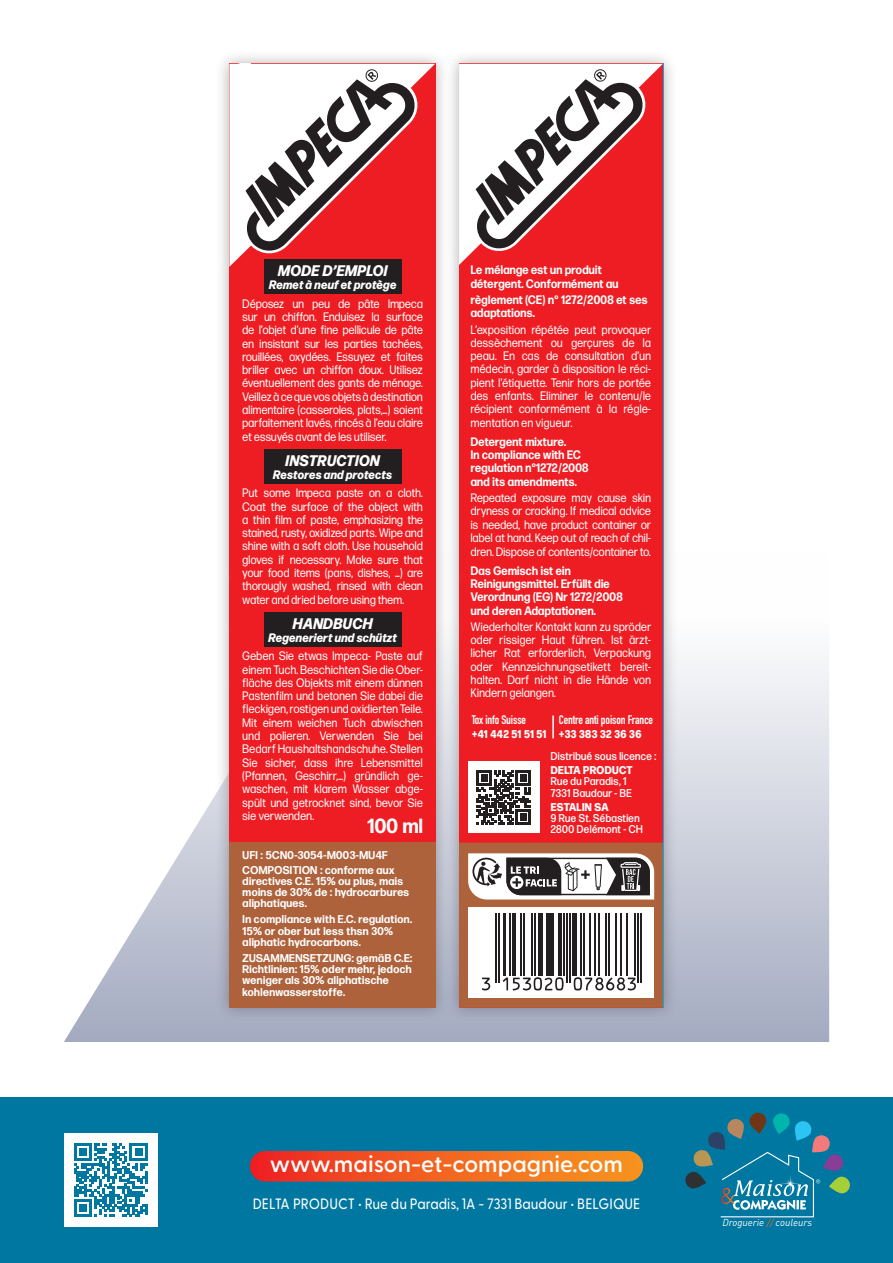
<style>
.page{position:relative;width:893px;height:1263px;background:#fff}
.page>*{position:absolute;margin:0;border:0;box-sizing:border-box;transform-origin:0 0}
.t1{font:800 43.05px/47.1px "Forma DJR Display";letter-spacing:.05em;color:#fff;scale:.85 1}
.t2{font:italic 900 24.6px/26.7px "Forma DJR Display";letter-spacing:.07em;color:#fff;scale:.85 1}
.t3{font:800 24.6px "Forma DJR Display";letter-spacing:.05em;color:#fff;scale:.85 1}
.t4{font:600 23.4px "Greycliff CF";color:#fff}
.t5{font:italic 700 22.5px/24.6px "Forma DJR Display";letter-spacing:.06em;color:#fff;text-align:center;scale:.9 1}
.t6{font:700 20.55px "Forma DJR Display";color:#fff;scale:.95 1}
.t7{font:italic 800 15.3px "Forma DJR Display";letter-spacing:.04em;color:#fff;scale:.9 1}
.t8{font:500 15px "Greycliff CF";color:#fff;scale:.9 1}
.t9{font:12.3px/13.4px "Forma DJR Display";letter-spacing:.03em;color:#fff;text-align:justify;scale:.9 1}
.t10{font:700 12.3px/13.4px "Forma DJR Display";letter-spacing:.03em;color:#fff;scale:.9 1}
.t11{font:700 12.3px "DIN Condensed";letter-spacing:-.01em;color:#fff}
.t12{font:700 11.25px/11.2px "Forma DJR Display";letter-spacing:.04em;color:#fff;scale:.95 1}
.t13{font:500 11.25px/11.2px "Forma DJR Display";letter-spacing:.04em;color:#fff;scale:.9 1}
.t14{font:800 11.25px "Forma DJR Display";letter-spacing:.04em;color:#fff;scale:.9 1}
.t15{font:800 11.25px "Forma DJR Display";color:#fff;scale:.9 1}
.t16{font:italic 9.9px "DINOTF";color:#fff}
.s1{font-weight:800;font-style:italic}
.s2{font-weight:800}
</style>
<div class="page">
<div style="left:0;top:1097px;width:893px;height:166px;background:#0077a1"></div>
<svg style="left:685px;top:1112px;width:165px;height:106px"></svg>
<div style="left:64px;top:1133px;width:94px;height:94px;background:#fff"></div>
<svg style="left:74px;top:1143px;width:73px;height:74px"></svg>
<div style="left:250px;top:1151px;width:393px;height:30px;background:linear-gradient(to right,#ee2823,#f79b1f);border-radius:15px"></div>
<svg style="left:64px;top:660px;width:765px;height:382px"></svg>
<div style="left:215px;top:49px;width:235px;height:973px;background:#231f20;opacity:.35"></div>
<div style="left:229px;top:64px;width:207px;height:944px;background:#ee1d23"></div>
<div style="left:229px;top:843px;width:207px;height:165px;background:#ad623c"></div>
<div style="left:264px;top:259px;width:137px;height:35px;background:#231f20"></div>
<div style="left:264px;top:449px;width:137px;height:35px;background:#231f20"></div>
<div style="left:264px;top:612px;width:137px;height:35px;background:#231f20"></div>
<svg style="left:229px;top:64px;width:206px;height:203px"></svg>
<div style="left:445px;top:49px;width:233px;height:973px;background:#231f20;opacity:.35"></div>
<div style="left:459px;top:64px;width:205px;height:944px;background:#ee1d23"></div>
<svg style="left:459px;top:843px;width:205px;height:165px;background:#af9d94"></svg>
<div style="left:468px;top:762px;width:71px;height:71px;background:#fff"></div>
<svg style="left:477px;top:770px;width:54px;height:54px"></svg>
<hr style="left:552px;top:715px;width:2px;height:23px;background:#fff">
<svg style="left:459px;top:64px;width:206px;height:301px"></svg>
<p class="t7" style="left:278px;top:259px;width:123px">MODE D’EMPLOI</p>
<p class="t9" style="left:243px;top:275px;width:202px;line-height:18.3px;text-align:center"><span class="s1">Remet à neuf et protège<br></span>Déposez un peu de pâte Impeca</p>
<p class="t9" style="left:243px;top:310px;width:202px">sur un chiffon. Enduisez la surface de l’objet d’une fine pellicule de pâte en insistant sur les parties tachées, rouillées, oxydées. Essuyez et faites briller avec un chiffon doux. Utilisez éventuellement des gants de ménage.<br>Veillez à ce que vos objets à destination alimentaire (casseroles, plats,…) soient parfaitement lavés, rincés à l’eau claire et essuyés avant de les utiliser.</p>
<p class="t7" style="left:286px;top:448px;width:106px">INSTRUCTION</p>
<p class="t9" style="left:243px;top:465px;width:202px;line-height:18.3px;text-align:center"><span class="s1">Restores and protects<br></span>Put some Impeca paste on a cloth.</p>
<p class="t9" style="left:243px;top:499px;width:202px">Coat the surface of the object with a thin film of paste, emphasizing the stained, rusty, oxidized parts. Wipe and shine with a soft cloth. Use household gloves if necessary. Make sure that your food items (pans, dishes, …) are thorougly washed, rinsed with clean water and dried before using them.</p>
<p class="t7" style="left:293px;top:611px;width:90px">HANDBUCH</p>
<p class="t9" style="left:243px;top:628px;width:202px;line-height:18.3px;text-align:center"><span class="s1">Regeneriert und schützt<br></span>Geben Sie etwas Impeca- Paste auf</p>
<p class="t9" style="left:243px;top:662px;width:202px">einem Tuch. Beschichten Sie die Ober&shy;fläche des Objekts mit einem dünnen Pastenfilm und betonen Sie dabei die fleckigen, rostigen und oxidierten Teile.<br>Mit einem weichen Tuch abwischen und polieren. Verwenden Sie bei Bedarf Haushaltshandschuhe. Stellen Sie sicher, dass ihre Lebensmittel (Pfannen, Geschirr,…) gründlich ge&shy;waschen, mit klarem Wasser abge&shy;spült und getrocknet sind, bevor Sie sie verwenden.</p>
<p class="t6" style="left:367px;top:813px;width:60px">100 ml</p>
<p class="t12" style="left:243px;top:848px;width:161px;line-height:14.2px">UFI : 5CN0-3054-M003-MU4F<br>COMPOSITION : conforme aux</p>
<p class="t12" style="left:243px;top:875px;width:177px">directives C.E. 15% ou plus, mais moins de 30% de : hydrocarbures aliphatiques.</p>
<p class="t12" style="left:243px;top:913px;width:180px">In compliance with E.C. regulation.<br>15% or ober but less thsn 30% aliphatic hydrocarbons.</p>
<p class="t12" style="left:243px;top:952px;width:180px">ZUSAMMENSETZUNG: gemäB C.E:<br>Richtlinien: 15% oder mehr, jedoch weniger als 30% aliphatische kohlenwasserstoffe.</p>
<p class="t2" style="left:207px;top:372px;width:235px">NETTOIE, RAVIVE,<br>POLIT &amp; PROTÈGE</p>
<p class="t1" style="left:225px;top:450px;width:180px">CUIVRE<br>BRONZE<br>LAITON</p>
<p class="t5" style="left:205px;top:929px;width:220px">Chandelier,<br>bassine à confiture, plaque de porte,…</p>
<p class="t10" style="left:471px;top:263px;width:166px">Le mélange est un produit détergent. Conformément au</p>
<p class="t10" style="left:471px;top:293px;width:198px">règlement (CE) n° 1272/2008 et ses adaptations.</p>
<p class="t9" style="left:471px;top:322px;width:202px">L’exposition répétée peut provoquer dessèchement ou gerçures de la peau. En cas de consultation d’un médecin, garder à disposition le réci&shy;pient l’étiquette. Tenir hors de portée des enfants. Eliminer le contenu/le récipient conformément à la régle&shy;mentation en vigueur.</p>
<p class="t10" style="left:471px;top:435px;width:132px">Detergent mixture.<br>In compliance with EC regulation n°1272/2008 and its amendments.</p>
<p class="t9" style="left:471px;top:491px;width:202px">Repeated exposure may cause skin dryness or cracking. If medical advice is needed, have product container or label at hand. Keep out of reach of chil&shy;dren. Dispose of contents/container to.</p>
<p class="t10" style="left:471px;top:563px;width:170px">Das Gemisch ist ein<br>Reinigungsmittel. Erfüllt die<br>Verordnung (EG) Nr 1272/2008 und deren Adaptationen.</p>
<p class="t9" style="left:471px;top:619px;width:202px">Wiederholter Kontakt kann zu spröder oder rissiger Haut führen. Ist ärzt&shy;licher Rat erforderlich, Verpackung oder Kennzeichnungsetikett bereit - halten. Darf nicht in die Hände von Kindern gelangen.</p>
<p class="t2" style="left:494px;top:372px;width:235px">NETTOIE, RAVIVE,<br>POLIT &amp; PROTÈGE</p>
<p class="t1" style="left:512px;top:450px;width:180px">CUIVRE<br>BRONZE<br>LAITON</p>
<p class="t11" style="left:472px;top:712px;width:56px">Tox info Suisse</p>
<p class="t15" style="left:472px;top:726px;width:85px">+41 442 51 51 51</p>
<p class="t11" style="left:559px;top:712px;width:96px">Centre anti poison France</p>
<p class="t14" style="left:559px;top:726px;width:93px">+33 383 32 36 36</p>
<p class="t13" style="left:551px;top:748px;width:118px;line-height:14.2px">Distribué sous licence :<br><span class="s2">DELTA PRODUCT</span></p>
<p class="t13" style="left:551px;top:775px;width:91px">Rue du Paradis, 1<br>7331 Baudour - BE</p>
<p class="t13" style="left:551px;top:801px;width:103px"><span class="s2">ESTALIN SA<br></span>9 Rue St. Sébastien<br>2800 Delémont - CH</p>
<h3 class="t4" style="left:270px;top:1146px;width:355px">www.maison-et-compagnie.com</h3>
<p class="t8" style="left:253px;top:1192px;width:432px">DELTA PRODUCT • Rue du Paradis, 1A - 7331 Baudour • BELGIQUE</p>
<p class="t3" style="left:264px;top:1157px;width:93px">LAITON</p>
<p class="t3" style="left:551px;top:1157px;width:93px">LAITON</p>
<p class="t16" style="left:722px;top:1217px;width:91px">Droguerie // couleurs</p>
</div>
